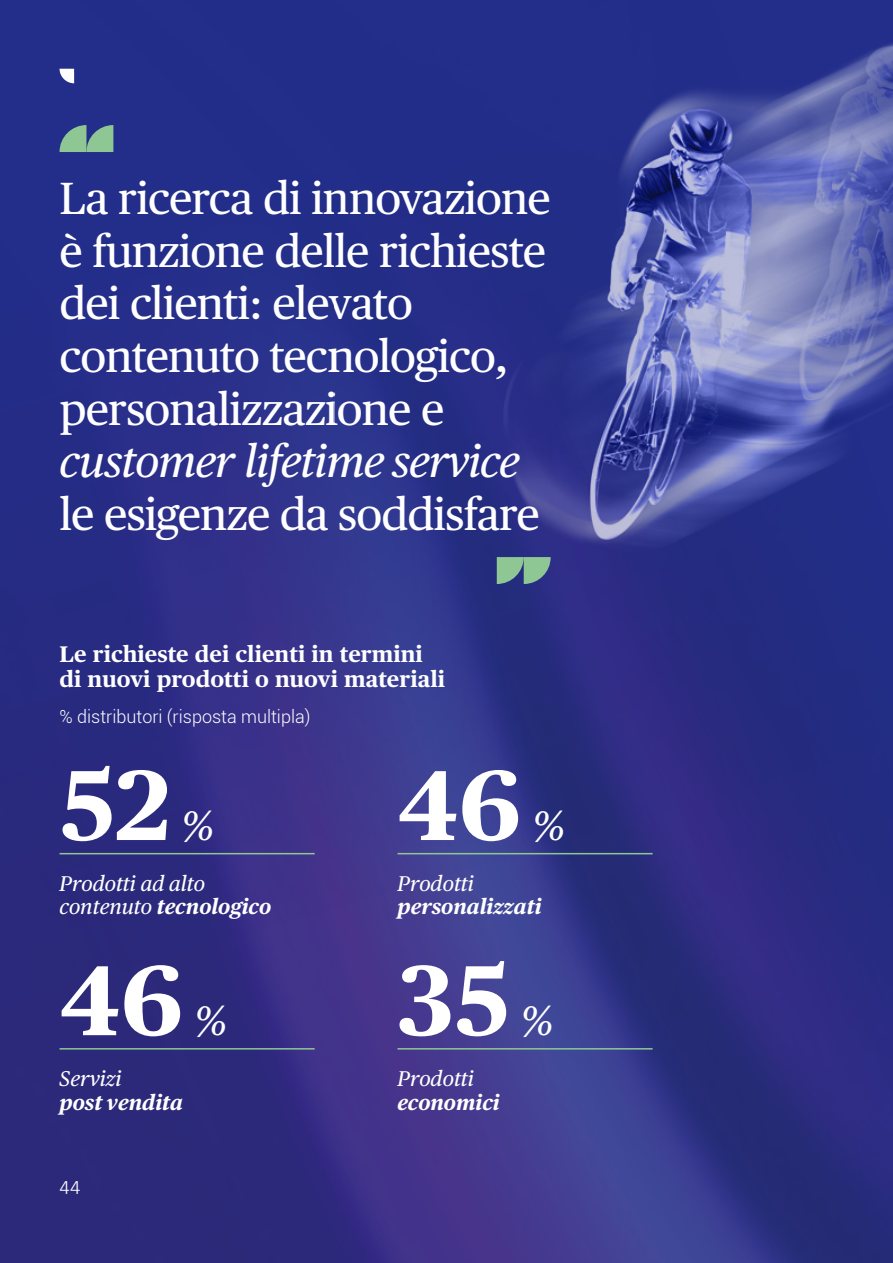
<style>
.page{position:relative;width:893px;height:1263px;background:#fff}
.page>*{position:absolute;margin:0;border:0;box-sizing:border-box;transform-origin:0 0}
.t1{font:700 99.3px "Publico Text";color:#fff}
.t2{font:45px/52.5px "Publico Text";letter-spacing:-.02em;color:#fff}
.t3{font:italic 45px "Publico Text";letter-spacing:-.02em;color:#fff}
.t4{font:italic 41.25px "Publico Text";color:#fff}
.t5{font:700 22.5px/25.5px "Publico Text";color:#fff}
.t6{font:italic 21.3px/23.4px "Publico Text";color:#fff}
.t7{font:italic 700 21.3px "Publico Text";color:#fff}
.t8{font:300 20.7px "Calibri";color:#fff}
.t9{font:300 18px "Roboto";color:#fff}
.s1{font-weight:700}
</style>
<div class="page">
<img style="left:0;top:0;width:893px;height:1263px">
<svg style="left:60px;top:69px;width:14px;height:14px"></svg>
<hr style="left:60px;top:853px;width:255px;height:1px;background:#8fc794">
<hr style="left:60px;top:1048px;width:255px;height:1px;background:#8fc794">
<hr style="left:397px;top:853px;width:256px;height:1px;background:#8fc794">
<hr style="left:397px;top:1048px;width:256px;height:1px;background:#8fc794">
<img style="left:336px;top:0;width:557px;height:667px">
<svg style="left:60px;top:125px;width:53px;height:27px"></svg>
<svg style="left:497px;top:557px;width:54px;height:27px"></svg>
<p class="t2" style="left:60px;top:170px;width:493px">La ricerca di innovazione è funzione delle richieste dei clienti: elevato contenuto tecnologico, personalizzazione e</p>
<p class="t3" style="left:60px;top:427px;width:462px">customer lifetime service</p>
<p class="t2" style="left:60px;top:485px;width:482px">le esigenze da soddisfare</p>
<p class="t5" style="left:60px;top:639px;width:387px">Le richieste dei clienti in termini di nuovi prodotti o nuovi materiali</p>
<p class="t9" style="left:60px;top:704px;width:252px">% distributori (risposta multipla)</p>
<h1 class="t1" style="left:60px;top:728px;width:112px">52</h1>
<p class="t4" style="left:182px;top:795px;width:33px">%</p>
<p class="t6" style="left:60px;top:870px;width:213px">Prodotti ad alto contenuto <span class="s1">tecnologico</span></p>
<h1 class="t1" style="left:60px;top:923px;width:125px">46</h1>
<p class="t6" style="left:60px;top:1066px;width:64px">Servizi</p>
<p class="t7" style="left:60px;top:1085px;width:125px">post vendita</p>
<p class="t4" style="left:195px;top:990px;width:33px">%</p>
<p class="t8" style="left:60px;top:1174px;width:22px">44</p>
<h1 class="t1" style="left:397px;top:728px;width:125px">46</h1>
<p class="t4" style="left:533px;top:795px;width:33px">%</p>
<p class="t6" style="left:397px;top:870px;width:78px">Prodotti</p>
<p class="t7" style="left:397px;top:890px;width:146px">personalizzati</p>
<h1 class="t1" style="left:397px;top:923px;width:114px">35</h1>
<p class="t6" style="left:397px;top:1066px;width:78px">Prodotti</p>
<p class="t7" style="left:397px;top:1085px;width:104px">economici</p>
<p class="t4" style="left:521px;top:990px;width:33px">%</p>
</div>
